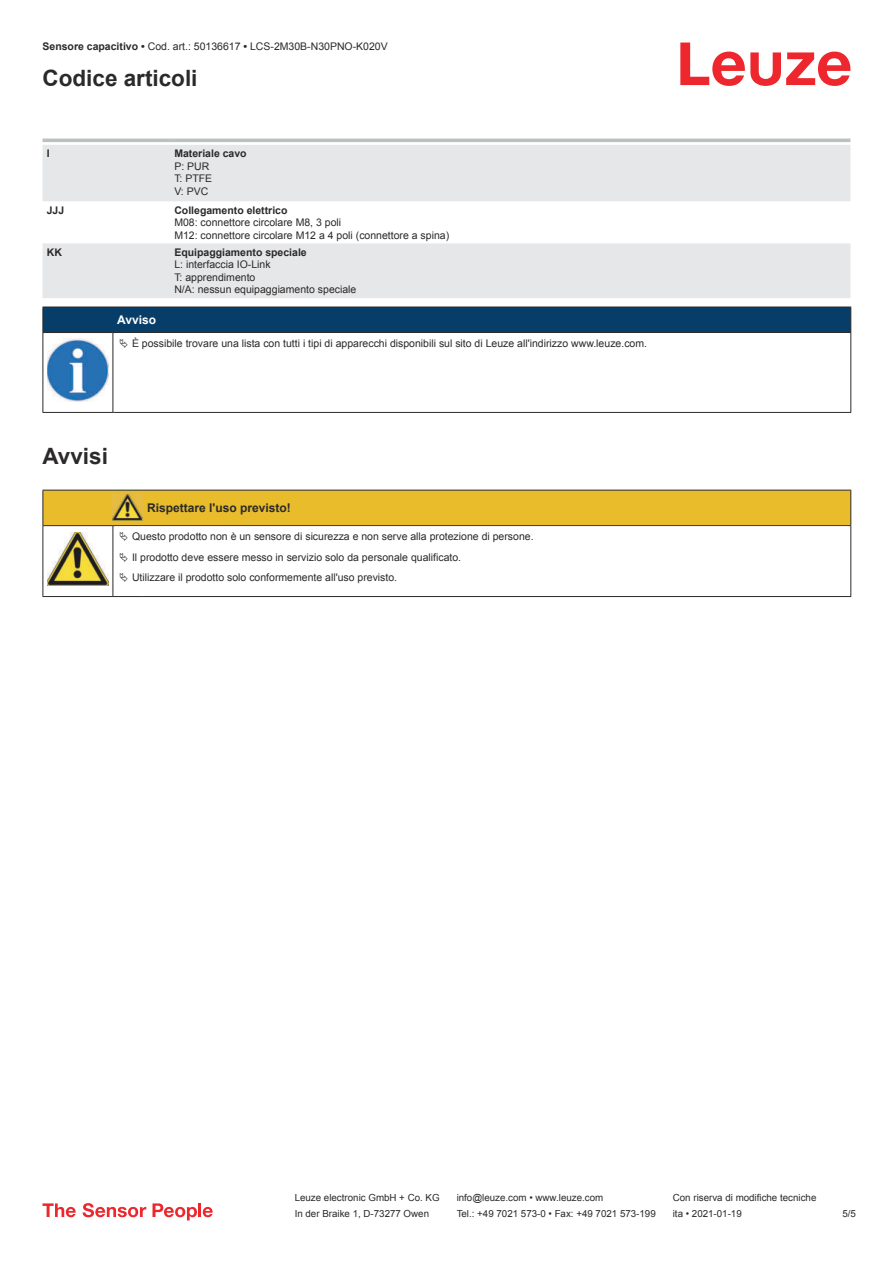
<style>
.page{position:relative;width:893px;height:1263px;background:#fff}
.page>*{position:absolute;margin:0;border:0;box-sizing:border-box;transform-origin:0 0}
.t1{font:700 22.5px "Arial";color:#2b292a}
.t2{font:700 12px "Arial";color:#2b292a}
.t3{font:700 12px "Arial";color:#fff}
.t4{font:10.5px/12.6px "Arial";color:#2b292a}
.t5{font:700 10.5px "Arial";color:#2b292a}
.t6{font:9.75px "Arial";color:#2b292a}
.s1{font-weight:700}
</style>
<div class="page">
<svg style="left:680px;top:43px;width:170px;height:43px"></svg>
<svg style="left:43px;top:138px;width:807px;height:1px"></svg>
<svg style="left:43px;top:145px;width:807px;height:153px;fill:#e6e7e9"></svg>
<hr style="left:43px;top:139px;width:127px;height:3px;background:#bdbfc1">
<hr style="left:170px;top:139px;width:680px;height:3px;background:#bdbfc1">
<svg style="left:43px;top:1203px;width:33px;height:14px"></svg>
<svg style="left:83px;top:1203px;width:63px;height:14px"></svg>
<svg style="left:153px;top:1203px;width:44px;height:17px"></svg>
<hr style="left:198px;top:1203px;width:3px;height:14px;background:#ed272d">
<svg style="left:203px;top:1207px;width:10px;height:10px"></svg>
<svg style="left:44px;top:333px;width:806px;height:79px"></svg>
<hr style="left:43px;top:332px;width:70px;height:1px;background:#2b292a">
<div style="left:43px;top:307px;width:808px;height:25px;background:#063d69"></div>
<hr style="left:113px;top:332px;width:738px;height:1px;background:#2b292a">
<hr style="left:43px;top:333px;width:1px;height:75px;background:#2b292a">
<hr style="left:113px;top:333px;width:1px;height:75px;background:#2b292a">
<hr style="left:850px;top:333px;width:1px;height:75px;background:#2b292a">
<hr style="left:43px;top:412px;width:70px;height:1px;background:#2b292a">
<hr style="left:113px;top:412px;width:738px;height:1px;background:#2b292a">
<img style="left:47px;top:339px;width:61px;height:63px">
<div style="left:115px;top:333px;width:734px;height:21px;background:#fff"></div>
<hr style="left:43px;top:596px;width:70px;height:1px;background:#2b292a">
<hr style="left:113px;top:596px;width:30px;height:1px;background:#2b292a">
<hr style="left:143px;top:596px;width:708px;height:1px;background:#2b292a">
<svg style="left:43px;top:490px;width:808px;height:106px"></svg>
<p class="t4" style="left:43px;top:41px;width:347px"><span class="s1">Sensore capacitivo •</span> Cod. art.: 50136617 <span class="s1">•</span> LCS-2M30B-N30PNO-K020V</p>
<h1 class="t1" style="left:43px;top:69px;width:157px">Codice articoli</h1>
<p class="t5" style="left:47px;top:149px;width:4px">I</p>
<p class="t5" style="left:174px;top:149px;width:74px">Materiale cavo</p>
<p class="t4" style="left:174px;top:161px;width:39px">P: PUR<br>T: PTFE<br>V: PVC</p>
<p class="t5" style="left:47px;top:206px;width:19px">JJJ</p>
<p class="t5" style="left:174px;top:206px;width:115px">Collegamento elettrico</p>
<p class="t4" style="left:174px;top:217px;width:276px">M08: connettore circolare M8, 3 poli<br>M12: connettore circolare M12 a 4 poli (connettore a spina)</p>
<p class="t5" style="left:47px;top:248px;width:17px">KK</p>
<p class="t5" style="left:174px;top:248px;width:134px">Equipaggiamento speciale</p>
<p class="t4" style="left:174px;top:259px;width:184px">L: interfaccia IO-Link<br>T: apprendimento<br>N/A: nessun equipaggiamento speciale</p>
<p class="t3" style="left:117px;top:315px;width:40px">Avviso</p>
<p class="t4" style="left:132px;top:338px;width:517px">È possibile trovare una lista con tutti i tipi di apparecchi disponibili sul sito di Leuze all'indirizzo www.leuze.com.</p>
<h1 class="t1" style="left:43px;top:447px;width:67px">Avvisi</h1>
<p class="t2" style="left:147px;top:503px;width:145px">Rispettare l'uso previsto!</p>
<p class="t4" style="left:132px;top:527px;width:403px;line-height:20.2px">Questo prodotto non è un sensore di sicurezza e non serve alla protezione di persone.<br>Il prodotto deve essere messo in servizio solo da personale qualificato.<br>Utilizzare il prodotto solo conformemente all'uso previsto.</p>
<p class="t6" style="left:295px;top:1194px;width:146px">Leuze electronic GmbH + Co. KG</p>
<p class="t6" style="left:457px;top:1194px;width:148px">info@leuze.com • www.leuze.com</p>
<p class="t6" style="left:673px;top:1194px;width:145px">Con riserva di modifiche tecniche</p>
<p class="t6" style="left:295px;top:1210px;width:136px">In der Braike 1, D-73277 Owen</p>
<p class="t6" style="left:457px;top:1210px;width:201px">Tel.: +49 7021 573-0 • Fax: +49 7021 573-199</p>
<p class="t6" style="left:673px;top:1210px;width:70px">ita • 2021-01-19</p>
<p class="t6" style="left:842px;top:1210px;width:15px">5 /5</p>
</div>
